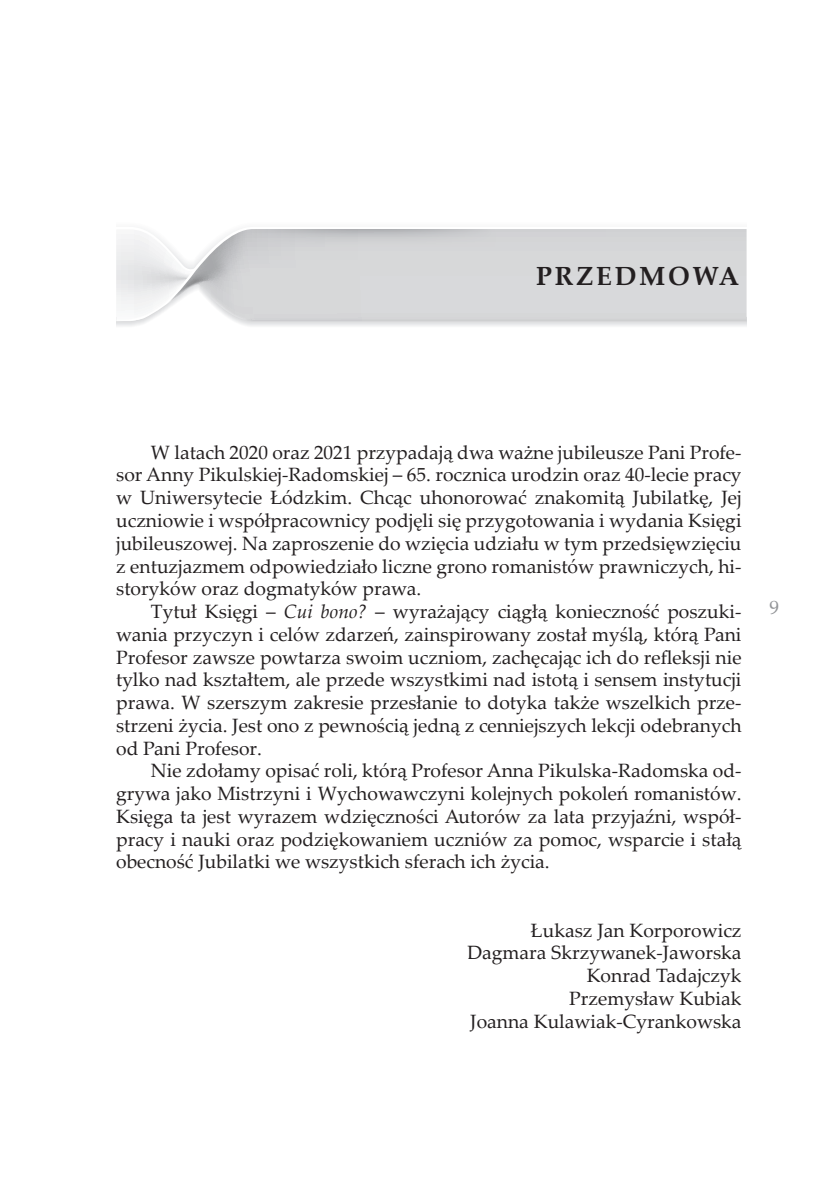
<style>
.page{position:relative;width:833px;height:1187px;background:#fff}
.page>*{position:absolute;margin:0;border:0;box-sizing:border-box;transform-origin:0 0}
.t1{font:700 26.25px "Palatino Linotype";letter-spacing:.1em;color:#231f20}
.t2{font:19.25px/22.8px "Palatino Linotype";color:#231f20;text-align:justify}
.t3{font:19.25px "Palatino Linotype";color:#939598}
.s1{font-style:italic}
</style>
<div class="page">
<svg style="left:116px;top:234px;width:630px;height:88px;fill:#edeeef"></svg>
<svg style="left:166px;top:233px;width:580px;height:88px;background:#d8d9db"></svg>
<div style="left:238px;top:229px;width:508px;height:24px;background:linear-gradient(to bottom,#c8c9cc,#d7d8da)"></div>
<h1 class="t1" style="left:536px;top:257px;width:204px">PRZEDMOWA</h1>
<p class="t2" style="left:116px;top:440px;width:627px;text-indent:35px">W latach 2020 oraz 2021 przypadają dwa ważne jubileusze Pani Profe&shy;sor Anny Pikulskiej-Radomskiej – 65. rocznica urodzin oraz 40-lecie pracy w Uniwersytecie Łódzkim. Chcąc uhonorować znakomitą Jubilatkę, Jej uczniowie i współpracownicy podjęli się przygotowania i wydania Księgi jubileuszowej. Na zaproszenie do wzięcia udziału w tym przedsięwzięciu z entuzjazmem odpowiedziało liczne grono romanistów prawniczych, hi&shy;storyków oraz dogmatyków prawa.</p>
<p class="t2" style="left:116px;top:599px;width:627px;text-indent:35px">Tytuł Księgi – <span class="s1">Cui bono?</span> – wyrażający ciągłą konieczność poszuki&shy;wania przyczyn i celów zdarzeń, zainspirowany został myślą, którą Pani Profesor zawsze powtarza swoim uczniom, zachęcając ich do refleksji nie tylko nad kształtem, ale przede wszystkimi nad istotą i sensem instytucji prawa. W szerszym zakresie przesłanie to dotyka także wszelkich prze&shy;strzeni życia. Jest ono z pewnością jedną z cenniejszych lekcji odebranych od Pani Profesor.</p>
<p class="t2" style="left:116px;top:758px;width:627px;text-indent:35px">Nie zdołamy opisać roli, którą Profesor Anna Pikulska-Radomska od&shy;grywa jako Mistrzyni i Wychowawczyni kolejnych pokoleń romanistów.<br>Księga ta jest wyrazem wdzięczności Autorów za lata przyjaźni, współ&shy;pracy i nauki oraz podziękowaniem uczniów za pomoc, wsparcie i stałą obecność Jubilatki we wszystkich sferach ich życia.</p>
<p class="t2" style="left:467px;top:918px;width:276px;text-align:right">Łukasz Jan Korporowicz<br>Dagmara Skrzywanek-Jaworska<br>Konrad Tadajczyk<br>Przemysław Kubiak<br>Joanna Kulawiak-Cyrankowska</p>
<p class="t3" style="left:769px;top:594px;width:11px">9</p>
</div>
